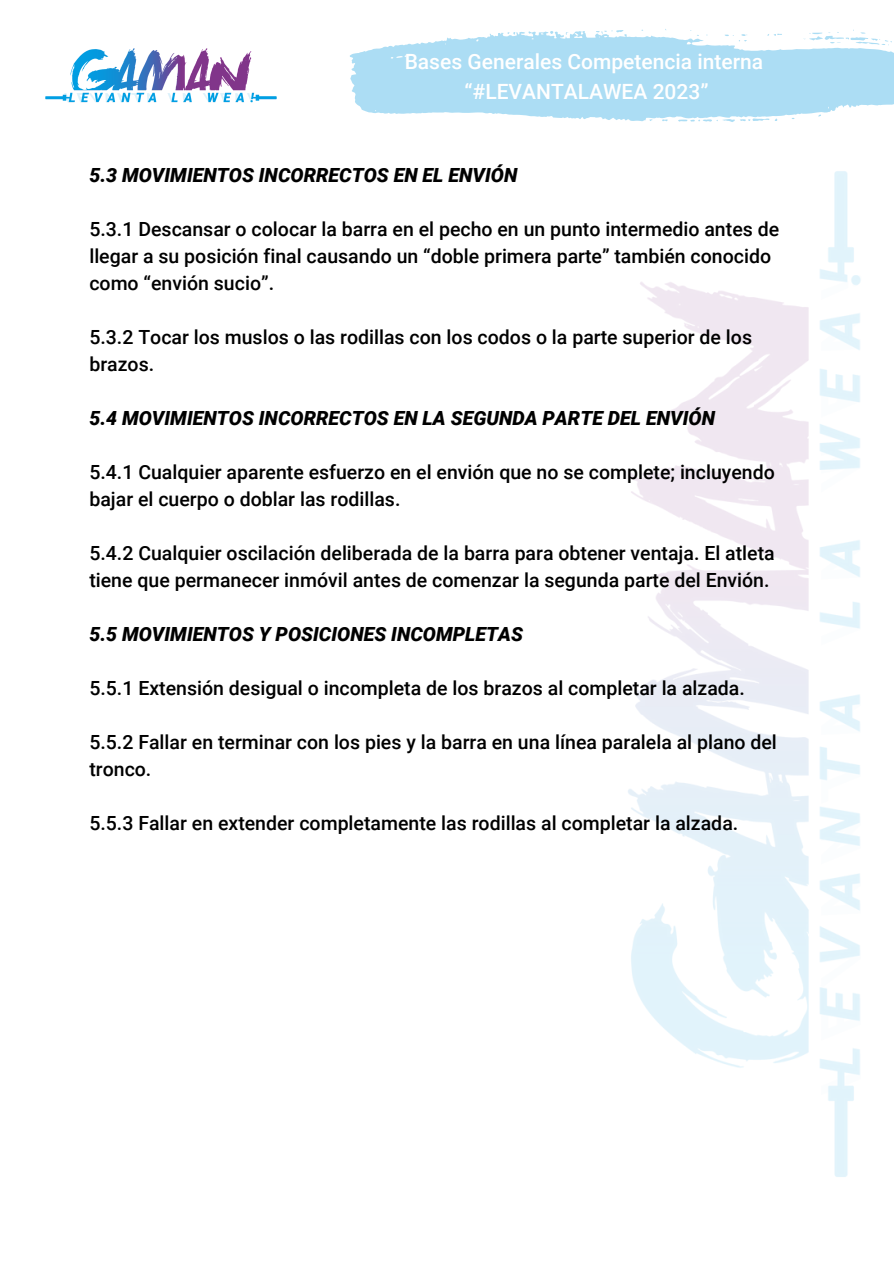
<style>
.page{position:relative;width:894px;height:1264px;background:#fff}
.page>*{position:absolute;margin:0;border:0;box-sizing:border-box;transform-origin:0 0}
.t1{font:500 21px "Roboto";color:#fff}
.t2{font:500 19.5px/27px "Roboto";color:#000}
.t3{font:italic 900 19.5px "Roboto";color:#000}
</style>
<div class="page">
<img style="left:45px;top:48px;width:232px;height:55px">
<img style="left:628px;top:171px;width:233px;height:1006px">
<svg style="left:350px;top:29px;width:543px;height:93px;fill:#acddf4"></svg>
<p class="t1" style="left:404px;top:50px;width:360px">Bases Generales Competencia interna</p>
<p class="t1" style="left:464px;top:79px;width:245px">“#LEVANTALAWEA 2023”</p>
<p class="t3" style="left:89px;top:163px;width:429px">5.3 MOVIMIENTOS INCORRECTOS EN EL ENVIÓN</p>
<p class="t2" style="left:89px;top:215px;width:691px">5.3.1 Descansar o colocar la barra en el pecho en un punto intermedio antes de llegar a su posición final causando un “doble primera parte” también conocido como “envión sucio”.</p>
<p class="t2" style="left:89px;top:323px;width:664px">5.3.2 Tocar los muslos o las rodillas con los codos o la parte superior de los brazos.</p>
<p class="t3" style="left:89px;top:406px;width:627px">5.4 MOVIMIENTOS INCORRECTOS EN LA SEGUNDA PARTE DEL ENVIÓN</p>
<p class="t2" style="left:89px;top:458px;width:686px">5.4.1 Cualquier aparente esfuerzo en el envión que no se complete; incluyendo bajar el cuerpo o doblar las rodillas.</p>
<p class="t2" style="left:89px;top:539px;width:686px">5.4.2 Cualquier oscilación deliberada de la barra para obtener ventaja. El atleta tiene que permanecer inmóvil antes de comenzar la segunda parte del Envión.</p>
<p class="t3" style="left:89px;top:622px;width:435px">5.5 MOVIMIENTOS Y POSICIONES INCOMPLETAS</p>
<p class="t2" style="left:89px;top:674px;width:657px">5.5.1 Extensión desigual o incompleta de los brazos al completar la alzada.</p>
<p class="t2" style="left:89px;top:728px;width:689px">5.5.2 Fallar en terminar con los pies y la barra en una línea paralela al plano del tronco.</p>
<p class="t2" style="left:89px;top:809px;width:650px">5.5.3 Fallar en extender completamente las rodillas al completar la alzada.</p>
</div>
